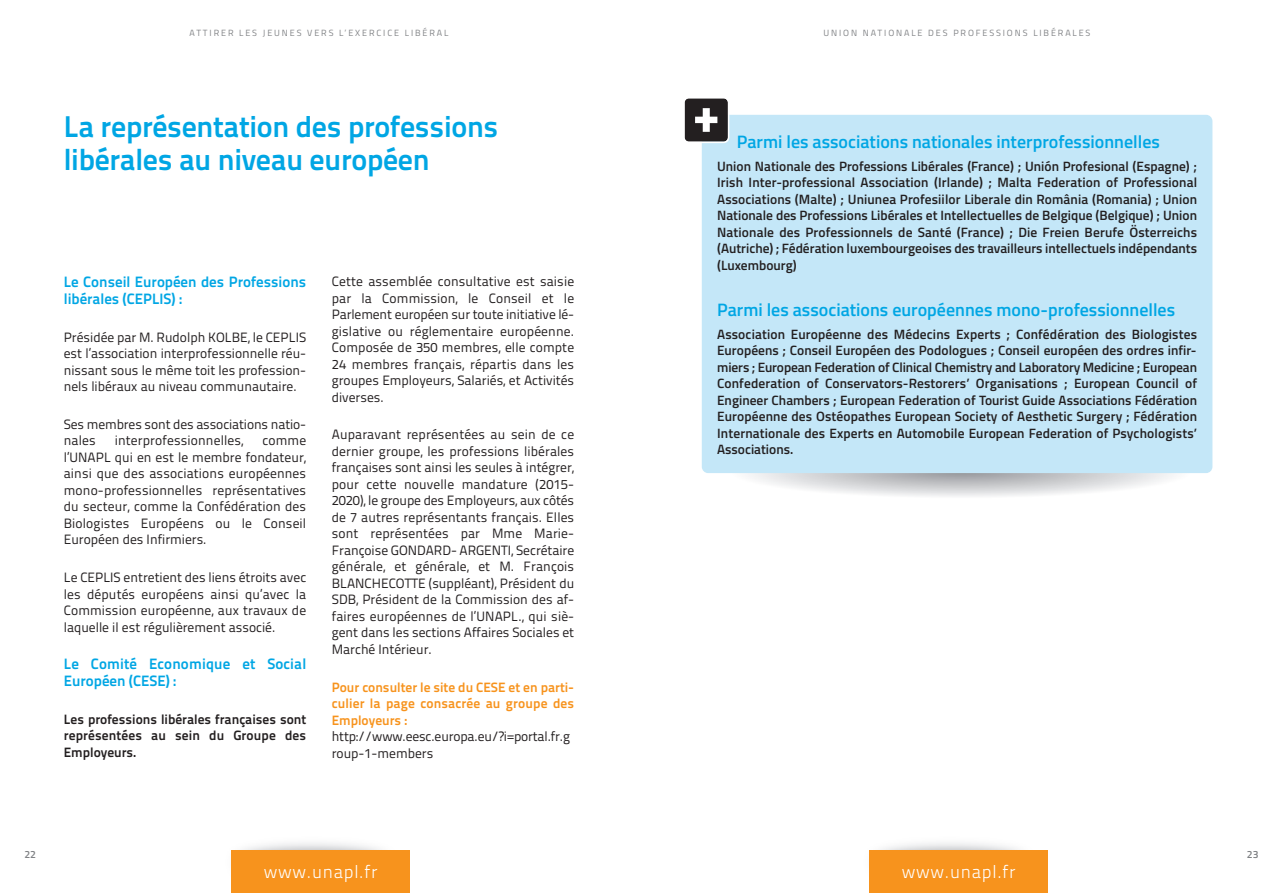
<style>
.page{position:relative;width:1276px;height:893px;background:#fff}
.page>*{position:absolute;margin:0;border:0;box-sizing:border-box;transform-origin:0 0}
.t1{font:700 30px/33px "Titillium Text 22 L";letter-spacing:-.01em;color:#00a6e4}
.t2{font:600 18px "Titillium";color:#00a6e4}
.t3{font:300 18px "Titillium Text 22 L";letter-spacing:.04em;color:#fff}
.t4{font:700 15px/16.5px "Titillium Text 22 L";color:#00a6e4}
.t5{font:13.5px/16.5px "Titillium Text 22 L";color:#231f20;text-align:justify}
.t6{font:600 13.5px/16.5px "Titillium";color:#231f20;text-align:justify}
.t7{font:700 13.5px/16.5px "Titillium Text 22 L";letter-spacing:.01em;color:#f7931d;text-align:justify}
.t8{font:700 13.5px/16.5px "Titillium Text 22 L";letter-spacing:.01em;color:#231f20;text-align:justify}
.t9{font:600 10.5px "Titillium";color:#808285}
.t10{font:9px "Titillium";letter-spacing:.21em;color:#808285}
</style>
<div class="page">
<div style="left:231px;top:850px;width:179px;height:43px;background:#f7931d"></div>
<div style="left:702px;top:115px;width:510px;height:358px;background:#c4e7f8;border-radius:6px"></div>
<svg style="left:684px;top:98px;width:45px;height:45px;background:#555253"></svg>
<div style="left:869px;top:850px;width:179px;height:43px;background:#f7931d"></div>
<p class="t10" style="left:189px;top:30px;width:260px">ATTIRER LES JEUNES VERS L’EXERCICE LIBÉRAL</p>
<h1 class="t1" style="left:64px;top:114px;width:436px">La représentation des professions libérales au niveau européen</h1>
<p class="t4" style="left:64px;top:275px;width:244px">Le Conseil Européen des Professions libérales (CEPLIS) :</p>
<p class="t5" style="left:64px;top:330px;width:244px">Présidée par M. Rudolph KOLBE, le CEPLIS est l’association interprofessionnelle réu&shy;nissant sous le même toit les profession&shy;nels libéraux au niveau communautaire.</p>
<p class="t5" style="left:64px;top:417px;width:244px">Ses membres sont des associations natio&shy;nales</p>
<p class="t5" style="left:115px;top:434px;width:130px">interprofessionnelles,</p>
<p class="t5" style="left:64px;top:434px;width:244px;text-indent:199px">comme l’UNAPL qui en est le membre fondateur, ainsi que des associations européennes mono-professionnelles représentatives du secteur, comme la Confédération des Biologistes Européens ou le Conseil Européen des Infirmiers.</p>
<p class="t5" style="left:64px;top:571px;width:244px">Le CEPLIS entretient des liens étroits avec les députés européens ainsi qu’avec la Commission européenne, aux travaux de laquelle il est régulièrement associé.</p>
<p class="t4" style="left:64px;top:657px;width:244px">Le Comité Economique et Social<br>Européen (CESE) :</p>
<p class="t8" style="left:64px;top:712px;width:244px">Les professions libérales françaises sont représentées au sein du Groupe des Employeurs.</p>
<p class="t5" style="left:332px;top:275px;width:244px">Cette assemblée consultative est saisie par la Commission, le Conseil et le Parlement européen sur toute initiative lé&shy;gislative ou réglementaire européenne.<br>Composée de 350 membres, elle compte 24 membres français, répartis dans les groupes Employeurs, Salariés, et Activités diverses.</p>
<p class="t5" style="left:332px;top:428px;width:244px">Auparavant représentées au sein de ce dernier groupe, les professions libérales françaises sont ainsi les seules à intégrer, pour cette nouvelle mandature (2015- 2020), le groupe des Employeurs, aux côtés de 7 autres représentants français. Elles sont représentées par Mme Marie-Françoise GONDARD- ARGENTI, Secrétaire générale, et générale, et M. François BLANCHECOTTE (suppléant), Président du SDB, Président de la Commission des af&shy;faires européennes de l’UNAPL., qui siè&shy;gent dans les sections Affaires Sociales et Marché Intérieur.</p>
<p class="t7" style="left:332px;top:680px;width:244px">Pour consulter le site du CESE et en parti&shy;culier la page consacrée au groupe des Employeurs :</p>
<p class="t5" style="left:332px;top:730px;width:240px">http://www.eesc.europa.eu/?i=portal.fr.g roup-1-members</p>
<p class="t9" style="left:24px;top:851px;width:13px">22</p>
<h2 class="t3" style="left:264px;top:865px;width:115px">www.unapl.fr</h2>
<p class="t10" style="left:823px;top:30px;width:268px">UNION NATIONALE DES PROFESSIONS LIBÉRALES</p>
<h2 class="t2" style="left:737px;top:135px;width:424px">Parmi les associations nationales interprofessionnelles</h2>
<p class="t6" style="left:717px;top:159px;width:481px">Union Nationale des Professions Libérales (France) ; Unión Profesional (Espagne) ; Irish Inter-professional Association (Irlande) ; Malta Federation of Professional Associations (Malte) ; Uniunea Profesiilor Liberale din România (Romania) ; Union Nationale des Professions Libérales et Intellectuelles de Belgique (Belgique) ; Union Nationale des Professionnels de Santé (France) ; Die Freien Berufe Österreichs (Autriche) ; Fédération luxembourgeoises des travailleurs intellectuels indépendants (Luxembourg)</p>
<h2 class="t2" style="left:717px;top:303px;width:459px">Parmi les associations européennes mono-professionnelles</h2>
<p class="t6" style="left:717px;top:327px;width:481px">Association Européenne des Médecins Experts ; Confédération des Biologistes Européens ; Conseil Européen des Podologues ; Conseil européen des ordres infir&shy;miers ; European Federation of Clinical Chemistry and Laboratory Medicine ; European Confederation of Conservators-Restorers’ Organisations ; European Council of Engineer Chambers ; European Federation of Tourist Guide Associations Fédération Européenne des Ostéopathes European Society of Aesthetic Surgery ; Fédération Internationale des Experts en Automobile European Federation of Psychologists’ Associations.</p>
<h2 class="t3" style="left:902px;top:865px;width:115px">www.unapl.fr</h2>
<p class="t9" style="left:1246px;top:851px;width:13px">23</p>
</div>
